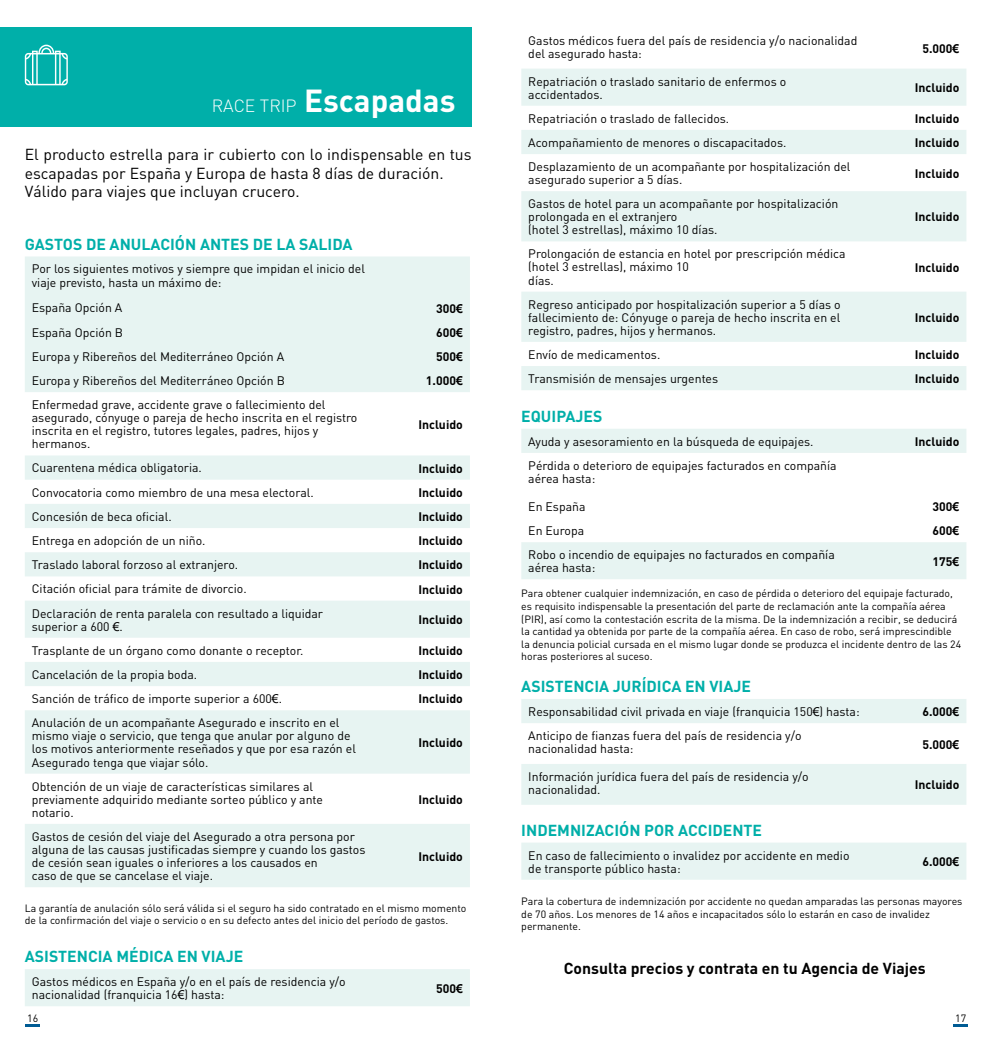
<style>
.page{position:relative;width:993px;height:1042px;background:#fff}
.page>*{position:absolute;margin:0;border:0;box-sizing:border-box;transform-origin:0 0}
.t1{font:700 31.5px "DIN";color:#fff}
.t2{font:15.75px/18.9px "DIN";color:#000}
.t3{font:700 15.75px "DIN";color:#00afa9}
.t4{font:700 15.75px "DIN";color:#000}
.t5{font:12.25px/13.1px "DIN";color:#000}
.t6{font:700 12.25px "DIN";color:#000}
.t7{font:10.5px/12.6px "DIN";color:#000}
.s1{font-weight:300;font-size:17.5px}
.s2{font-family:"Arial"}
</style>
<div class="page">
<svg style="left:25px;top:1024px;width:15px;height:2px"></svg>
<svg style="left:953px;top:1024px;width:14px;height:2px"></svg>
<div style="left:0;top:28px;width:471px;height:99px;background:#00afa9"></div>
<svg style="left:25px;top:256px;width:445px;height:631px;fill:#e7f4f2"></svg>
<div style="left:25px;top:969px;width:445px;height:37px;background:#e7f4f2"></div>
<svg style="left:521px;top:69px;width:445px;height:321px;fill:#e7f4f2"></svg>
<div style="left:521px;top:429px;width:445px;height:150px;background:#e7f4f2"></div>
<svg style="left:521px;top:453px;width:445px;height:89px"></svg>
<svg style="left:521px;top:699px;width:445px;height:106px;fill:#e7f4f2"></svg>
<div style="left:521px;top:843px;width:445px;height:36px;background:#e7f4f2"></div>
<svg style="left:25px;top:45px;width:43px;height:40px"></svg>
<h1 class="t1" style="left:212px;top:80px;width:245px"><span class="s1">RACE TRIP</span> Escapadas</h1>
<p class="t2" style="left:25px;top:144px;width:448px">El producto estrella para ir cubierto con lo indispensable en tus escapadas por España y Europa de hasta 8 días de duración.<br>Válido para viajes que incluyan crucero.</p>
<p class="t3" style="left:25px;top:233px;width:329px">GASTOS DE ANULACIÓN ANTES DE LA SALIDA</p>
<p class="t5" style="left:32px;top:262px;width:334px">Por los siguientes motivos y siempre que impidan el inicio del viaje previsto, hasta un máximo de:</p>
<p class="t5" style="left:32px;top:301px;width:92px">España Opción A</p>
<p class="t6" style="left:436px;top:300px;width:28px">300<span class="s2">€</span></p>
<p class="t5" style="left:32px;top:325px;width:93px">España Opción B</p>
<p class="t6" style="left:436px;top:324px;width:28px">600<span class="s2">€</span></p>
<p class="t5" style="left:32px;top:349px;width:254px">Europa y Ribereños del Mediterráneo Opción A</p>
<p class="t6" style="left:436px;top:348px;width:28px">500<span class="s2">€</span></p>
<p class="t5" style="left:32px;top:374px;width:254px">Europa y Ribereños del Mediterráneo Opción B</p>
<p class="t6" style="left:426px;top:373px;width:38px">1.000<span class="s2">€</span></p>
<p class="t5" style="left:32px;top:398px;width:327px">Enfermedad grave, accidente grave o fallecimiento del asegurado, cónyuge o pareja de hecho inscrita en el registro inscrita en el registro, tutores legales, padres, hijos y hermanos.</p>
<p class="t6" style="left:418px;top:416px;width:46px">Incluido</p>
<p class="t5" style="left:32px;top:461px;width:171px">Cuarentena médica obligatoria.</p>
<p class="t6" style="left:418px;top:460px;width:46px">Incluido</p>
<p class="t5" style="left:32px;top:485px;width:283px">Convocatoria como miembro de una mesa electoral.</p>
<p class="t6" style="left:418px;top:484px;width:46px">Incluido</p>
<p class="t5" style="left:32px;top:509px;width:141px">Concesión de beca oficial.</p>
<p class="t6" style="left:418px;top:508px;width:46px">Incluido</p>
<p class="t5" style="left:32px;top:534px;width:175px">Entrega en adopción de un niño.</p>
<p class="t6" style="left:418px;top:533px;width:46px">Incluido</p>
<p class="t5" style="left:32px;top:558px;width:208px">Traslado laboral forzoso al extranjero.</p>
<p class="t6" style="left:418px;top:557px;width:46px">Incluido</p>
<p class="t5" style="left:32px;top:582px;width:216px">Citación oficial para trámite de divorcio.</p>
<p class="t6" style="left:418px;top:581px;width:46px">Incluido</p>
<p class="t5" style="left:32px;top:606px;width:293px">Declaración de renta paralela con resultado a liquidar superior a 600 <span class="s2">€</span>.</p>
<p class="t6" style="left:418px;top:612px;width:46px">Incluido</p>
<p class="t5" style="left:32px;top:643px;width:273px">Trasplante de un órgano como donante o receptor.</p>
<p class="t6" style="left:418px;top:642px;width:46px">Incluido</p>
<p class="t5" style="left:32px;top:667px;width:167px">Cancelación de la propia boda.</p>
<p class="t6" style="left:418px;top:666px;width:46px">Incluido</p>
<p class="t5" style="left:32px;top:692px;width:251px">Sanción de tráfico de importe superior a 600<span class="s2">€</span>.</p>
<p class="t6" style="left:418px;top:691px;width:46px">Incluido</p>
<p class="t5" style="left:32px;top:716px;width:325px">Anulación de un acompañante Asegurado e inscrito en el mismo viaje o servicio, que tenga que anular por alguno de los motivos anteriormente reseñados y que por esa razón el Asegurado tenga que viajar sólo.</p>
<p class="t6" style="left:418px;top:734px;width:46px">Incluido</p>
<p class="t5" style="left:32px;top:779px;width:292px">Obtención de un viaje de características similares al previamente adquirido mediante sorteo público y ante notario.</p>
<p class="t5" style="left:32px;top:829px;width:335px">Gastos de cesión del viaje del Asegurado a otra persona por alguna de las causas justificadas siempre y cuando los gastos de cesión sean iguales o inferiores a los causados en<br>caso de que se cancelase el viaje.</p>
<p class="t6" style="left:418px;top:791px;width:46px">Incluido</p>
<p class="t6" style="left:418px;top:848px;width:46px">Incluido</p>
<p class="t7" style="left:25px;top:901px;width:443px">La garantía de anulación sólo será válida si el seguro ha sido contratado en el mismo momento de la confirmación del viaje o servicio o en su defecto antes del inicio del período de gastos.</p>
<p class="t3" style="left:25px;top:946px;width:220px">ASISTENCIA MÉDICA EN VIAJE</p>
<p class="t5" style="left:32px;top:975px;width:315px">Gastos médicos en España y/o en el país de residencia y/o nacionalidad (franquicia 16<span class="s2">€</span>) hasta:</p>
<p class="t6" style="left:436px;top:980px;width:28px">500<span class="s2">€</span></p>
<p class="t5" style="left:528px;top:34px;width:330px">Gastos médicos fuera del país de residencia y/o nacionalidad del asegurado hasta:</p>
<p class="t6" style="left:922px;top:41px;width:38px">5.000<span class="s2">€</span></p>
<p class="t5" style="left:528px;top:74px;width:259px">Repatriación o traslado sanitario de enfermos o accidentados.</p>
<p class="t6" style="left:914px;top:80px;width:46px">Incluido</p>
<p class="t5" style="left:528px;top:111px;width:202px">Repatriación o traslado de fallecidos.</p>
<p class="t6" style="left:914px;top:110px;width:46px">Incluido</p>
<p class="t5" style="left:528px;top:136px;width:259px">Acompañamiento de menores o discapacitados.</p>
<p class="t6" style="left:914px;top:135px;width:46px">Incluido</p>
<p class="t5" style="left:528px;top:160px;width:323px">Desplazamiento de un acompañante por hospitalización del asegurado superior a 5 días.</p>
<p class="t6" style="left:914px;top:165px;width:46px">Incluido</p>
<p class="t5" style="left:528px;top:197px;width:311px">Gastos de hotel para un acompañante por hospitalización prolongada en el extranjero<br>(hotel 3 estrellas), máximo 10 días.</p>
<p class="t6" style="left:914px;top:209px;width:46px">Incluido</p>
<p class="t5" style="left:528px;top:247px;width:319px">Prolongación de estancia en hotel por prescripción médica (hotel 3 estrellas), máximo 10<br>días.</p>
<p class="t5" style="left:528px;top:297px;width:314px;text-align:justify">Regreso anticipado por hospitalización superior a 5 días o fallecimiento de: Cónyuge o pareja de hecho inscrita en el registro, padres, hijos y hermanos.</p>
<p class="t6" style="left:914px;top:259px;width:46px">Incluido</p>
<p class="t6" style="left:914px;top:309px;width:46px">Incluido</p>
<p class="t5" style="left:528px;top:348px;width:133px">Envío de medicamentos.</p>
<p class="t6" style="left:914px;top:346px;width:46px">Incluido</p>
<p class="t5" style="left:528px;top:372px;width:191px">Transmisión de mensajes urgentes</p>
<p class="t6" style="left:914px;top:371px;width:46px">Incluido</p>
<p class="t3" style="left:521px;top:406px;width:83px">EQUIPAJES</p>
<p class="t5" style="left:528px;top:434px;width:287px">Ayuda y asesoramiento en la búsqueda de equipajes.</p>
<p class="t6" style="left:914px;top:433px;width:46px">Incluido</p>
<p class="t5" style="left:528px;top:459px;width:310px">Pérdida o deterioro de equipajes facturados en compañía aérea hasta:</p>
<p class="t5" style="left:528px;top:499px;width:59px">En España</p>
<p class="t6" style="left:932px;top:498px;width:28px">300<span class="s2">€</span></p>
<p class="t5" style="left:528px;top:524px;width:57px">En Europa</p>
<p class="t6" style="left:932px;top:523px;width:28px">600<span class="s2">€</span></p>
<p class="t5" style="left:528px;top:548px;width:308px">Robo o incendio de equipajes no facturados en compañía aérea hasta:</p>
<p class="t6" style="left:932px;top:553px;width:28px">175<span class="s2">€</span></p>
<p class="t7" style="left:521px;top:587px;width:441px">Para obtener cualquier indemnización, en caso de pérdida o deterioro del equipaje facturado, es requisito indispensable la presentación del parte de reclamación ante la compañía aérea (PIR), así como la contestación escrita de la misma. De la indemnización a recibir, se deducirá la cantidad ya obtenida por parte de la compañía aérea. En caso de robo, será imprescindible la denuncia policial cursada en el mismo lugar donde se produzca el incidente dentro de las 24 horas posteriores al suceso.</p>
<p class="t3" style="left:521px;top:676px;width:231px">ASISTENCIA JURÍDICA EN VIAJE</p>
<p class="t5" style="left:528px;top:705px;width:333px">Responsabilidad civil privada en viaje (franquicia 150<span class="s2">€</span>) hasta:</p>
<p class="t6" style="left:922px;top:704px;width:38px">6.000<span class="s2">€</span></p>
<p class="t5" style="left:528px;top:729px;width:275px">Anticipo de fianzas fuera del país de residencia y/o nacionalidad hasta:</p>
<p class="t6" style="left:922px;top:736px;width:38px">5.000<span class="s2">€</span></p>
<p class="t5" style="left:528px;top:770px;width:282px">Información jurídica fuera del país de residencia y/o nacionalidad.</p>
<p class="t6" style="left:914px;top:777px;width:46px">Incluido</p>
<p class="t3" style="left:521px;top:819px;width:242px">INDEMNIZACIÓN POR ACCIDENTE</p>
<p class="t5" style="left:528px;top:848px;width:322px">En caso de fallecimiento o invalidez por accidente en medio de transporte público hasta:</p>
<p class="t6" style="left:922px;top:854px;width:38px">6.000<span class="s2">€</span></p>
<p class="t7" style="left:521px;top:894px;width:442px">Para la cobertura de indemnización por accidente no quedan amparadas las personas mayores de 70 años. Los menores de 14 años e incapacitados sólo lo estarán en caso de invalidez permanente.</p>
<p class="t4" style="left:563px;top:958px;width:363px">Consulta precios y contrata en tu Agencia de Viajes</p>
<p class="t7" style="left:27px;top:1011px;width:12px">16</p>
<p class="t7" style="left:954px;top:1011px;width:12px">17</p>
</div>
